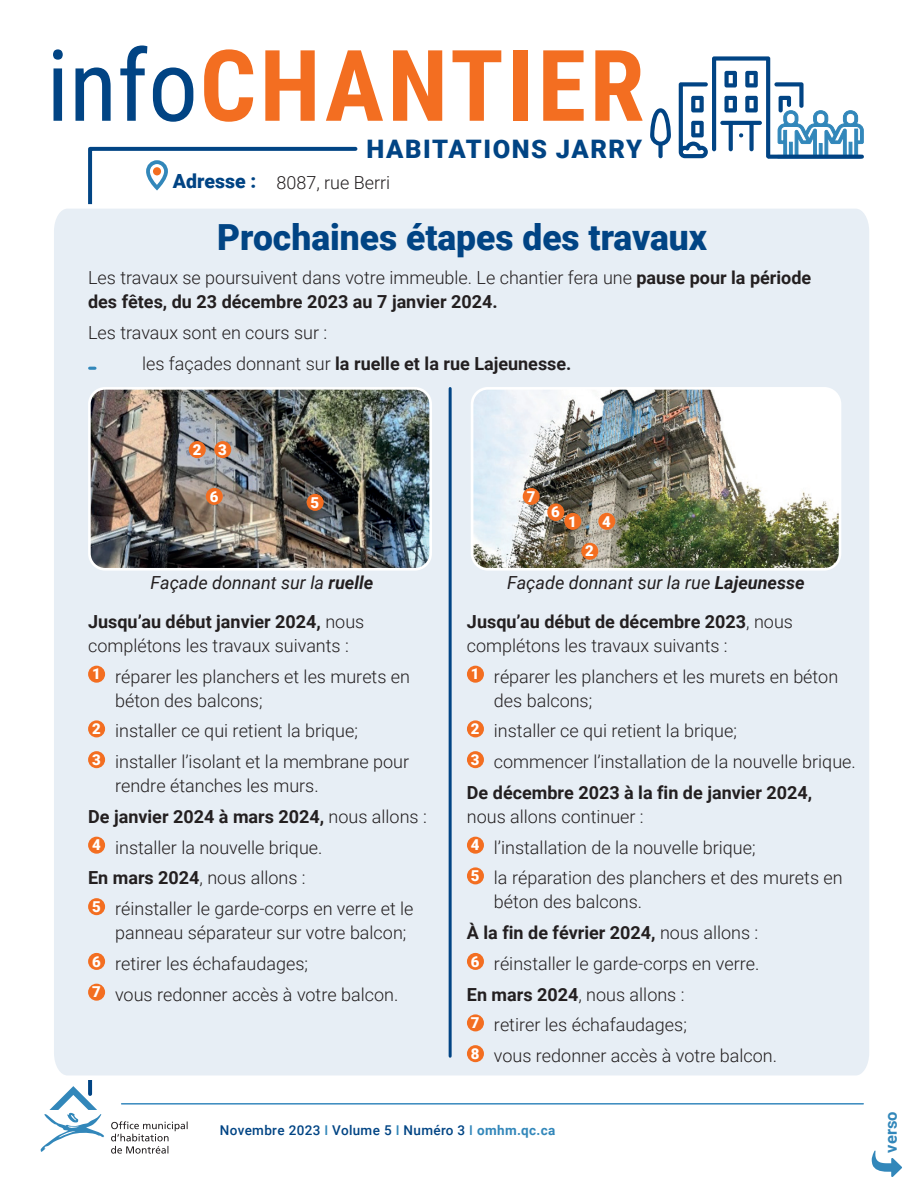
<style>
.page{position:relative;width:918px;height:1188px;background:#fff}
.page>*{position:absolute;margin:0;border:0;box-sizing:border-box;transform-origin:0 0}
.t1{font:700 99px "Roboto Condensed";letter-spacing:.035em;color:#f36e21}
.t2{font:900 36px "Roboto";color:#014484}
.t3{font:900 25.5px "Roboto";letter-spacing:.06em;color:#014484}
.t4{font:300 18px/30.8px "Roboto";color:#231f20}
.t5{font:700 18px/38.4px "Roboto";color:#231f20}
.t6{font:italic 18px "Roboto";color:#231f20}
.t7{font:700 16.5px "Roboto";color:#3287ba}
.t8{font:900 15px "Roboto";color:#fff}
.t9{font:500 13.5px "Roboto";letter-spacing:.025em;color:#014484}
.s1{font-weight:400;color:#014484}
.s2{font-weight:900;font-size:19.5px;color:#014484}
.s3{font-weight:700}
.s4{font-weight:400;font-style:italic}
.s5{font-style:italic}
.s6{font-weight:300}
.s7{color:#3287ba}
.s8{font-weight:700;color:#3287ba}
</style>
<div class="page">
<svg style="left:88px;top:146px;width:270px;height:940px"></svg>
<div style="left:54px;top:202px;width:815px;height:880px;background:#e7eef5"></div>
<svg style="left:650px;top:108px;width:21px;height:50px"></svg>
<svg style="left:679px;top:56px;width:185px;height:103px"></svg>
<svg style="left:769px;top:155px;width:93px;height:4px"></svg>
<div style="left:146px;top:160px;width:22px;height:30px;border:4px solid #3287ba;border-radius:9px"></div>
<div style="left:153px;top:167px;width:8px;height:8px;background:#f36e21;border-radius:50%"></div>
<svg style="left:872px;top:1151px;width:30px;height:26px"></svg>
<svg style="left:41px;top:1086px;width:63px;height:66px"></svg>
<svg style="left:111px;top:1121px;width:77px;height:33px"></svg>
<hr style="left:122px;top:1103px;width:741px;height:2px;background:#3889be">
<svg style="left:90px;top:367px;width:5px;height:3px"></svg>
<div style="left:88px;top:666px;width:17px;height:17px;background:#f36e21;border-radius:50%"></div>
<div style="left:88px;top:720px;width:17px;height:17px;background:#f36e21;border-radius:50%"></div>
<div style="left:88px;top:751px;width:17px;height:17px;background:#f36e21;border-radius:50%"></div>
<div style="left:88px;top:837px;width:17px;height:17px;background:#f36e21;border-radius:50%"></div>
<div style="left:88px;top:898px;width:17px;height:17px;background:#f36e21;border-radius:50%"></div>
<div style="left:88px;top:953px;width:17px;height:17px;background:#f36e21;border-radius:50%"></div>
<div style="left:88px;top:984px;width:17px;height:17px;background:#f36e21;border-radius:50%"></div>
<div style="left:467px;top:666px;width:17px;height:17px;background:#f36e21;border-radius:50%"></div>
<div style="left:467px;top:720px;width:17px;height:17px;background:#f36e21;border-radius:50%"></div>
<div style="left:467px;top:751px;width:17px;height:17px;background:#f36e21;border-radius:50%"></div>
<div style="left:467px;top:837px;width:17px;height:17px;background:#f36e21;border-radius:50%"></div>
<div style="left:467px;top:867px;width:17px;height:17px;background:#f36e21;border-radius:50%"></div>
<div style="left:467px;top:953px;width:17px;height:17px;background:#f36e21;border-radius:50%"></div>
<div style="left:467px;top:1014px;width:17px;height:17px;background:#f36e21;border-radius:50%"></div>
<div style="left:467px;top:1045px;width:17px;height:17px;background:#f36e21;border-radius:50%"></div>
<hr style="left:449px;top:389px;width:3px;height:667px;background:#014484">
<img style="left:89px;top:388px;width:342px;height:181px">
<div style="left:88px;top:387px;width:344px;height:184px;border:3px solid #fff;border-radius:16px"></div>
<img style="left:472px;top:388px;width:368px;height:181px">
<div style="left:471px;top:387px;width:370px;height:184px;border:3px solid #fff;border-radius:16px"></div>
<div style="left:206px;top:488px;width:17px;height:17px;background:#f36e21;border-radius:50%"></div>
<div style="left:523px;top:488px;width:17px;height:17px;background:#f36e21;border-radius:50%"></div>
<div style="left:547px;top:503px;width:17px;height:18px;background:#f36e21;border-radius:50%"></div>
<div style="left:598px;top:513px;width:17px;height:17px;background:#f36e21;border-radius:50%"></div>
<div style="left:581px;top:543px;width:17px;height:17px;background:#f36e21;border-radius:50%"></div>
<div style="left:189px;top:441px;width:17px;height:17px;background:#f36e21;border-radius:50%"></div>
<div style="left:214px;top:441px;width:17px;height:17px;background:#f36e21;border-radius:50%"></div>
<div style="left:307px;top:494px;width:17px;height:17px;background:#f36e21;border-radius:50%"></div>
<div style="left:564px;top:513px;width:17px;height:17px;background:#f36e21;border-radius:50%"></div>
<h1 class="t1" style="left:46px;top:16px;width:600px"><span class="s1">info</span>CHANTIER</h1>
<h3 class="t3" style="left:367px;top:131px;width:277px">HABITATIONS JARRY</h3>
<p class="t4" style="left:173px;top:167px;width:219px"><span class="s2">Adresse :</span> 8087, rue Berri</p>
<h2 class="t2" style="left:217px;top:212px;width:491px">Prochaines étapes des travaux</h2>
<p class="t4" style="left:88px;top:265px;width:725px;line-height:24px">Les travaux se poursuivent dans votre immeuble. Le chantier fera une <span class="s3">pause pour la période des fêtes, du 23 décembre 2023 au 7 janvier 2024.</span></p>
<p class="t4" style="left:142px;top:317px;width:431px;text-indent:-54px">Les travaux sont en cours sur :<br>les façades donnant sur <span class="s3">la ruelle et la rue Lajeunesse.</span></p>
<p class="t8" style="left:193px;top:439px;width:36px">2 3</p>
<p class="t8" style="left:210px;top:486px;width:10px">6</p>
<p class="t8" style="left:527px;top:486px;width:10px">7</p>
<p class="t8" style="left:311px;top:492px;width:10px">5</p>
<p class="t8" style="left:551px;top:501px;width:10px">6</p>
<p class="t8" style="left:568px;top:511px;width:10px">1</p>
<p class="t8" style="left:585px;top:541px;width:10px">2</p>
<p class="t8" style="left:602px;top:511px;width:10px">4</p>
<p class="t6" style="left:151px;top:570px;width:224px">Façade donnant sur la <span class="s3">ruelle</span></p>
<p class="t5" style="left:467px;top:563px;width:339px;text-indent:40px"><span class="s4">Façade donnant sur la rue</span> <span class="s5">Lajeunesse<br></span>Jusqu’au début de décembre 2023<span class="s6">, nous</span></p>
<p class="t4" style="left:467px;top:629px;width:373px">complétons les travaux suivants :<br><sup>1</sup> réparer les planchers et les murets en béton</p>
<p class="t4" style="left:467px;top:684px;width:390px;text-indent:27px">des balcons;<br><sup>2</sup> installer ce qui retient la brique;<br><sup>3</sup> commencer l’installation de la nouvelle brique.<br><span class="s3">De décembre 2023 à la fin de janvier 2024,</span></p>
<p class="t4" style="left:467px;top:800px;width:377px">nous allons continuer :<br><sup>4</sup> l’installation de la nouvelle brique;<br><sup>5</sup> la réparation des planchers et des murets en</p>
<p class="t4" style="left:467px;top:886px;width:312px;text-indent:27px">béton des balcons.<br><span class="s3">À la fin de février 2024,</span> nous allons :<br><sup>6</sup> réinstaller le garde-corps en verre.<br><span class="s3">En mars 2024</span>, nous allons :<br><sup>7</sup> retirer les échafaudages;<br><sup>8</sup> vous redonner accès à votre balcon.</p>
<p class="t4" style="left:88px;top:609px;width:278px;line-height:24px"><span class="s3">Jusqu’au début janvier 2024,</span> nous complétons les travaux suivants :</p>
<p class="t4" style="left:115px;top:664px;width:297px;line-height:24px;text-indent:-23px"><sup>1</sup> réparer les planchers et les murets en béton des balcons;</p>
<p class="t4" style="left:92px;top:715px;width:319px"><sup>2</sup> installer ce qui retient la brique;<br><sup>3</sup> installer l’isolant et la membrane pour</p>
<p class="t4" style="left:88px;top:770px;width:340px;text-indent:27px">rendre étanches les murs.<br><span class="s3">De janvier 2024 à mars 2024,</span> nous allons :<br><sup>4</sup> installer la nouvelle brique.<br><span class="s3">En mars 2024</span>, nous allons :<br><sup>5</sup> réinstaller le garde-corps en verre et le</p>
<p class="t4" style="left:92px;top:917px;width:316px;text-indent:23px">panneau séparateur sur votre balcon;<br><sup>6</sup> retirer les échafaudages;<br><sup>7</sup> vous redonner accès à votre balcon.</p>
<p class="t9" style="left:220px;top:1121px;width:337px">Novembre 2023 <span class="s7">I</span> Volume 5 <span class="s7">I</span> Numéro 3 <span class="s7">I</span> <span class="s8">omhm.qc.ca</span></p>
<p class="t7" style="left:879px;top:1153px;width:43px;rotate:-90deg">verso</p>
</div>
